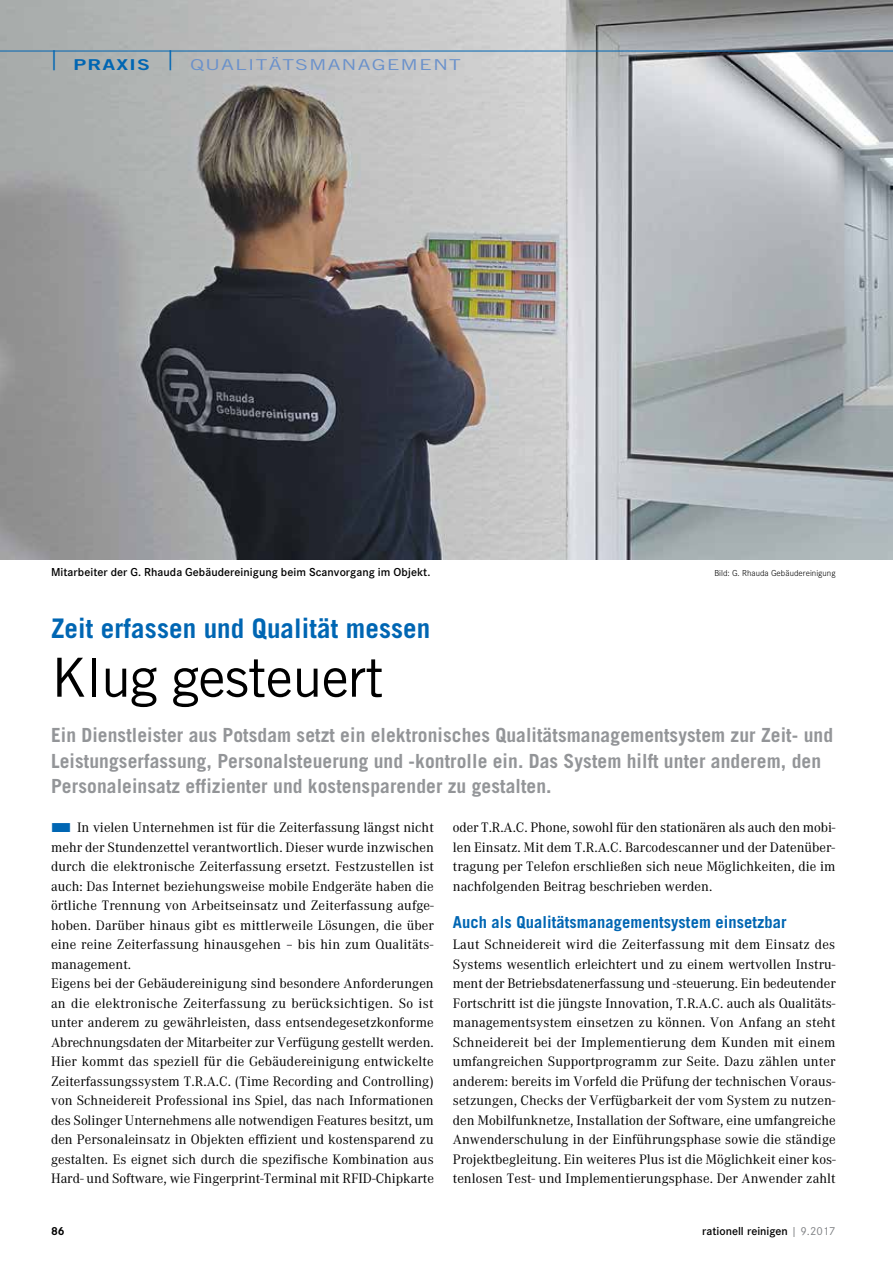
<style>
.page{position:relative;width:893px;height:1263px;background:#fff}
.page>*{position:absolute;margin:0;border:0;box-sizing:border-box;transform-origin:0 0}
.t1{font:54px "Trade Gothic";letter-spacing:-.01em;color:#000}
.t2{font:700 27px "Trade Gothic";letter-spacing:.005em;color:#0066b3}
.t3{font:700 19.5px/25.5px "Trade Gothic";letter-spacing:.005em;color:#939598}
.t4{font:700 16.5px "Trade Gothic";letter-spacing:.005em;color:#0066b3}
.t5{font:15px "Trade Gothic";letter-spacing:.05em;color:#6a91cb;scale:1.4 1}
.t6{font:14.25px/19.5px "Corporate A";letter-spacing:.005em;color:#000;text-align:justify}
.t7{font:600 12px "Corporate S";letter-spacing:.005em;color:#000}
.t8{font:700 12px "Corporate S";color:#000}
.t9{font:300 9px "Corporate S";letter-spacing:.005em;color:#000}
.s1{font-weight:300;font-size:27px;color:#0066b3}
.s2{font-family:"Trade Gothic Bold Two";color:#0066b3}
.s3{font-weight:400;color:#808285}
</style>
<div class="page">
<img style="left:0;top:0;width:893px;height:559px">
<hr style="left:0;top:51px;width:893px;height:1px;background:#0066b3">
<p class="t5" style="left:51px;top:56px;width:294px"><span class="s1">|</span> <span class="s2">PRAXIS</span> <span class="s1">|</span> QUALITÄTSMANAGEMENT</p>
<p class="t7" style="left:51px;top:566px;width:381px">Mitarbeiter der G. Rhauda Gebäudereinigung beim Scanvorgang im Objekt.</p>
<p class="t9" style="left:714px;top:568px;width:123px">Bild: G. Rhauda Gebäudereinigung</p>
<h2 class="t2" style="left:51px;top:612px;width:381px">Zeit erfassen und Qualität messen</h2>
<h1 class="t1" style="left:51px;top:645px;width:334px">KLUG GESTEUERT</h1>
<p class="t3" style="left:51px;top:722px;width:784px">Ein Dienstleister aus Potsdam setzt ein elektronisches Qualitätsmanagementsystem zur Zeit- und<br>Leistungserfassung, Personalsteuerung und -kontrolle ein. Das System hilft unter anderem, den<br>Personaleinsatz effizienter und kostensparender zu gestalten.</p>
<p class="t6" style="left:51px;top:818px;width:384px;text-align:left;text-indent:26px">In vielen Unternehmen ist für die Zeiterfassung längst nicht mehr der Stundenzettel verantwortlich. Dieser wurde inzwischen durch die elektronische Zeiterfassung ersetzt. Festzustellen ist auch: Das Internet beziehungsweise mobile Endgeräte haben die örtliche Trennung von Arbeitseinsatz und Zeiterfassung aufge&shy;hoben. Darüber hinaus gibt es mittlerweile Lösungen, die über eine reine Zeiterfassung hinausgehen – bis hin zum Qualitäts&shy;management.<br>Eigens bei der Gebäudereinigung sind besondere Anforderungen an die elektronische Zeiterfassung zu berücksichtigen. So ist unter anderem zu gewährleisten, dass entsendegesetzkonforme Abrechnungsdaten der Mitarbeiter zur Verfügung gestellt werden.<br>Hier kommt das speziell für die Gebäudereinigung entwickelte Zeiterfassungssystem T.R.A.C. (Time Recording and Controlling) von Schneidereit Professional ins Spiel, das nach Informationen des Solinger Unternehmens alle notwendigen Features besitzt, um den Personaleinsatz in Objekten effizient und kostensparend zu gestalten. Es eignet sich durch die spezifische Kombination aus Hard- und Software, wie Fingerprint-Terminal mit RFID-Chipkarte</p>
<p class="t6" style="left:453px;top:818px;width:384px">oder T.R.A.C. Phone, sowohl für den stationären als auch den mobi&shy;len Einsatz. Mit dem T.R.A.C. Barcodescanner und der Datenüber&shy;tragung per Telefon erschließen sich neue Möglichkeiten, die im nachfolgenden Beitrag beschrieben werden.</p>
<p class="t4" style="left:453px;top:912px;width:335px">Auch als Qualitätsmanagementsystem einsetzbar</p>
<p class="t6" style="left:453px;top:935px;width:384px">Laut Schneidereit wird die Zeiterfassung mit dem Einsatz des Systems wesentlich erleichtert und zu einem wertvollen Instru&shy;ment der Betriebsdatenerfassung und -steuerung. Ein bedeutender Fortschritt ist die jüngste Innovation, T.R.A.C. auch als Qualitäts&shy;managementsystem einsetzen zu können. Von Anfang an steht Schneidereit bei der Implementierung dem Kunden mit einem umfangreichen Supportprogramm zur Seite. Dazu zählen unter anderem: bereits im Vorfeld die Prüfung der technischen Voraus&shy;setzungen, Checks der Verfügbarkeit der vom System zu nutzen&shy;den Mobilfunknetze, Installation der Software, eine umfangreiche Anwenderschulung in der Einführungsphase sowie die ständige Projektbegleitung. Ein weiteres Plus ist die Möglichkeit einer kos&shy;tenlosen Test- und Implementierungsphase. Der Anwender zahlt</p>
<p class="t8" style="left:51px;top:1224px;width:15px">86</p>
<p class="t7" style="left:702px;top:1224px;width:135px">rationell reinigen <span class="s3">| 9.2017</span></p>
</div>
